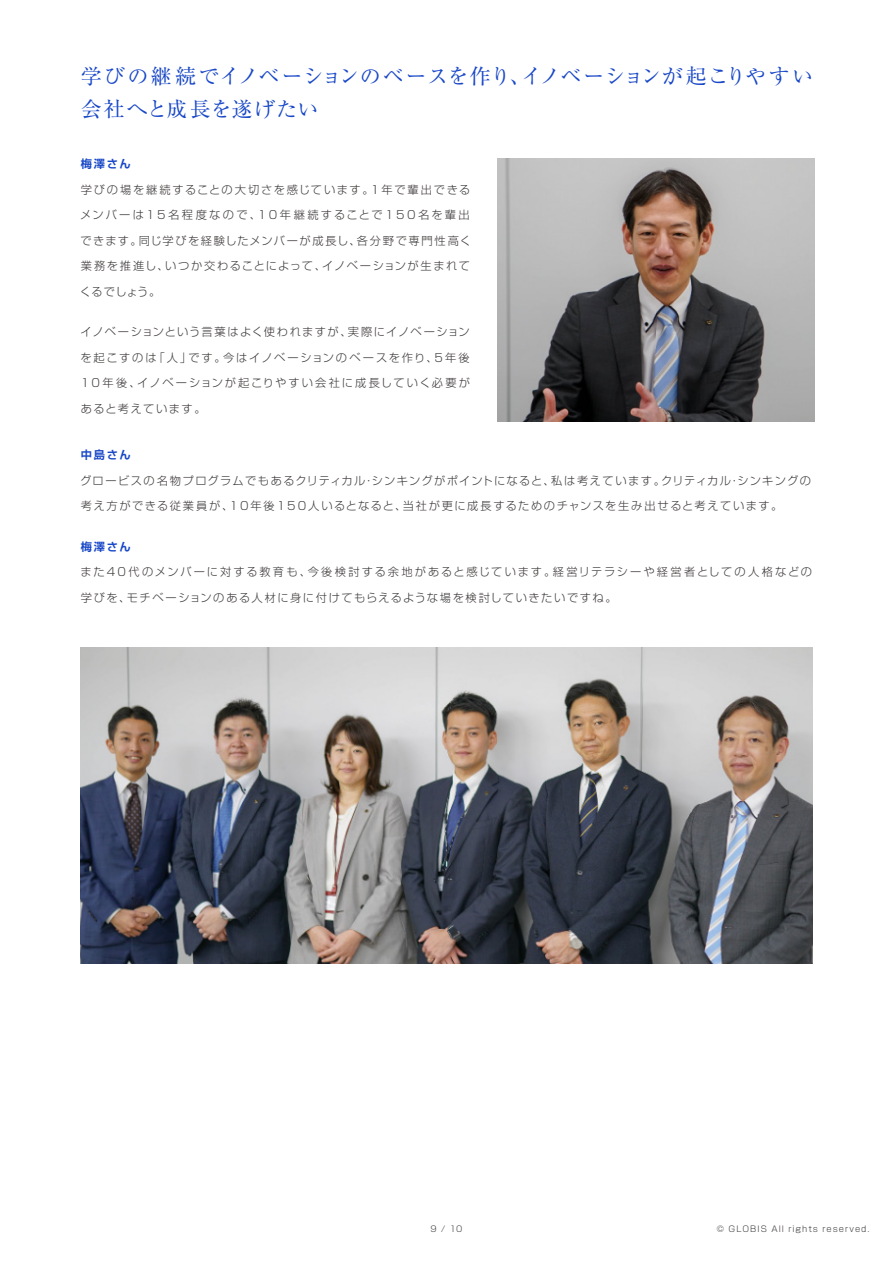
<style>
.page{position:relative;width:893px;height:1263px;background:#fff}
.page>*{position:absolute;margin:0;border:0;box-sizing:border-box;transform-origin:0 0}
.t1{font:21px/33px "Ryumin Pro";letter-spacing:.02em;color:#1847c7}
.t2{font:300 11.25px "Shin Go Pro";letter-spacing:.14em;color:#3e3a39}
.t3{font:300 11.25px "Shin Go Pro";letter-spacing:.17em;color:#3e3a39}
.t4{font:300 11.25px "Shin Go Pro";letter-spacing:.1em;color:#3e3a39}
.t5{font:300 11.25px "Shin Go Pro";letter-spacing:.16em;color:#3e3a39}
.t6{font:300 11.25px "Shin Go Pro";letter-spacing:.205em;color:#3e3a39}
.t7{font:700 11.25px "Shin Go Pro De";letter-spacing:.14em;color:#1847c7}
.t8{font:300 8.25px "Shin Go Pro";letter-spacing:.12em;color:#3e3a39}
</style>
<div class="page">
<img style="left:497px;top:158px;width:317px;height:264px">
<img style="left:81px;top:647px;width:731px;height:317px">
<h1 class="t1" style="left:81px;top:58px;width:734px">学びの継続でイノベーションのベースを作り、イノベーションが起こりやすい会社へと成長を遂げたい</h1>
<p class="t7" style="left:81px;top:155px;width:52px">梅澤さん</p>
<p class="t2" style="left:81px;top:180px;width:391px">学びの場を継続することの大切さを感じています。1年で輩出できる</p>
<p class="t6" style="left:80px;top:206px;width:391px">メンバーは15名程度なので、10年継続することで150名を輩出</p>
<p class="t2" style="left:81px;top:231px;width:392px">できます。同じ学びを経験したメンバーが成長し、各分野で専門性高く</p>
<p class="t2" style="left:81px;top:257px;width:391px">業務を推進し、いつか交わることによって、イノベーションが生まれて</p>
<p class="t2" style="left:80px;top:282px;width:82px">くるでしょう。</p>
<p class="t4" style="left:80px;top:323px;width:391px">イノベーションという言葉はよく使われますが、実際にイノベーション</p>
<p class="t5" style="left:80px;top:348px;width:391px">を起こすのは「人」です。今はイノベーションのベースを作り、5年後</p>
<p class="t3" style="left:81px;top:374px;width:391px">10年後、イノベーションが起こりやすい会社に成長していく必要が</p>
<p class="t2" style="left:81px;top:399px;width:126px">あると考えています。</p>
<p class="t7" style="left:81px;top:446px;width:52px">中島さん</p>
<p class="t2" style="left:80px;top:471px;width:732px">グロービスの名物プログラムでもあるクリティカル・シンキングがポイントになると、私は考えています。クリティカル・シンキングの</p>
<p class="t2" style="left:81px;top:497px;width:703px">考え方ができる従業員が、10年後150人いるとなると、当社が更に成長するためのチャンスを生み出せると考えています。</p>
<p class="t7" style="left:81px;top:537px;width:52px">梅澤さん</p>
<p class="t3" style="left:80px;top:563px;width:733px">また40代のメンバーに対する教育も、今後検討する余地があると感じています。経営リテラシーや経営者としての人格などの</p>
<p class="t2" style="left:81px;top:588px;width:537px">学びを、モチベーションのある人材に身に付けてもらえるような場を検討していきたいですね。</p>
<p class="t8" style="left:430px;top:1222px;width:34px">9 / 10</p>
<p class="t8" style="left:717px;top:1222px;width:154px">© GLOBIS All rights reserved.</p>
</div>
